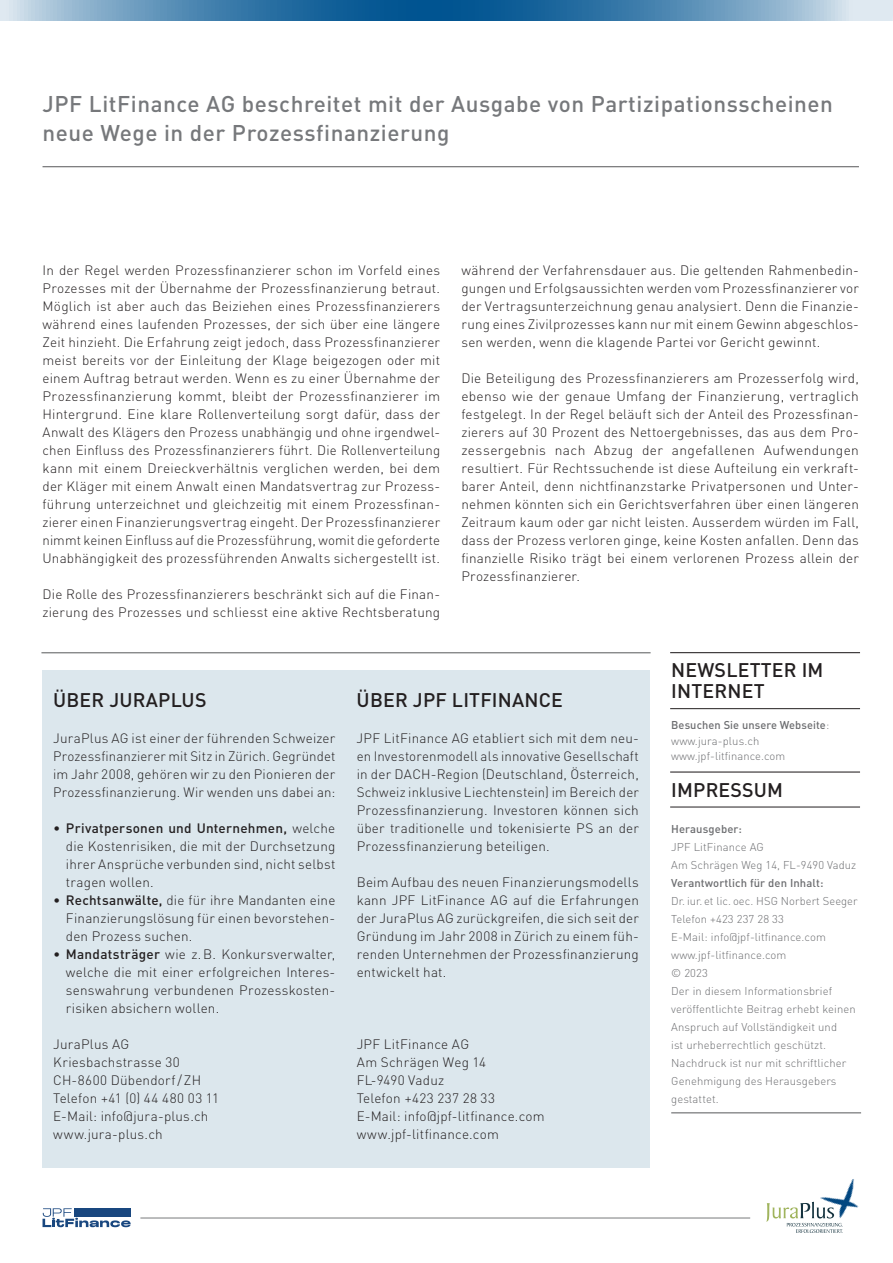
<style>
.page{position:relative;width:893px;height:1263px;background:#fff}
.page>*{position:absolute;margin:0;border:0;box-sizing:border-box;transform-origin:0 0}
.t1{font:500 22.5px/29.2px "DIN";letter-spacing:.025em;color:#76787b}
.t2{font:500 19.5px/21px "DIN";letter-spacing:.01em;color:#231f20}
.t3{font:300 13.5px/18px "DIN";letter-spacing:.015em;color:#231f20;text-align:justify}
.t4{font:300 11.25px/18px "DIN";letter-spacing:.01em;color:#6c6d70}
.t5{font:500 11.25px "DIN";letter-spacing:.01em;color:#6c6d70}
.s1{font-weight:500}
</style>
<div class="page">
<svg style="left:0;top:0;width:893px;height:21px;background:#558cb5"></svg>
<hr style="left:41px;top:652px;width:610px;height:1px;background:#57585a">
<div style="left:43px;top:670px;width:606px;height:498px;background:#dce7ed"></div>
<hr style="left:670px;top:771px;width:190px;height:1px;background:#231f20">
<hr style="left:670px;top:807px;width:190px;height:1px;background:#231f20">
<hr style="left:43px;top:166px;width:816px;height:1px;background:#57585a">
<hr style="left:670px;top:652px;width:190px;height:1px;background:#231f20">
<hr style="left:670px;top:708px;width:190px;height:1px;background:#231f20">
<hr style="left:671px;top:1112px;width:190px;height:1px;background:#57585a">
<svg style="left:766px;top:1203px;width:77px;height:30px"></svg>
<img style="left:809px;top:1179px;width:50px;height:52px">
<hr style="left:140px;top:1218px;width:610px;height:1px;background:#57585a">
<svg style="left:43px;top:1208px;width:88px;height:19px"></svg>
<div style="left:74px;top:1208px;width:57px;height:8px;background:#19477f"></div>
<h1 class="t1" style="left:43px;top:89px;width:792px">JPF LitFinance AG beschreitet mit der Ausgabe von Partizipationsscheinen neue Wege in der Prozessfinanzierung</h1>
<p class="t3" style="left:43px;top:261px;width:399px">In der Regel werden Prozessfinanzierer schon im Vorfeld eines Prozesses mit der Übernahme der Prozessfinanzierung betraut.<br>Möglich ist aber auch das Beiziehen eines Prozessfinanzierers während eines laufenden Prozesses, der sich über eine längere Zeit hinzieht. Die Erfahrung zeigt jedoch, dass Prozessfinanzierer meist bereits vor der Einleitung der Klage beigezogen oder mit einem Auftrag betraut werden. Wenn es zu einer Übernahme der Prozessfinanzierung kommt, bleibt der Prozessfinanzierer im Hintergrund. Eine klare Rollenverteilung sorgt dafür, dass der Anwalt des Klägers den Prozess unabhängig und ohne irgendwel&shy;chen Einfluss des Prozessfinanzierers führt. Die Rollenverteilung kann mit einem Dreieckverhältnis verglichen werden, bei dem der Kläger mit einem Anwalt einen Mandatsvertrag zur Prozess&shy;führung unterzeichnet und gleichzeitig mit einem Prozessfinan&shy;zierer einen Finanzierungsvertrag eingeht. Der Prozessfinanzierer nimmt keinen Einfluss auf die Prozessführung, womit die geforderte Unabhängigkeit des prozessführenden Anwalts sichergestellt ist.</p>
<p class="t3" style="left:43px;top:585px;width:399px">Die Rolle des Prozessfinanzierers beschränkt sich auf die Finan&shy;zierung des Prozesses und schliesst eine aktive Rechtsberatung</p>
<p class="t3" style="left:461px;top:261px;width:399px">während der Verfahrensdauer aus. Die geltenden Rahmenbedin&shy;gungen und Erfolgsaussichten werden vom Prozessfinanzierer vor der Vertragsunterzeichnung genau analysiert. Denn die Finanzie&shy;rung eines Zivilprozesses kann nur mit einem Gewinn abgeschlos&shy;sen werden, wenn die klagende Partei vor Gericht gewinnt.</p>
<p class="t3" style="left:461px;top:369px;width:399px">Die Beteiligung des Prozessfinanzierers am Prozesserfolg wird, ebenso wie der genaue Umfang der Finanzierung, vertraglich festgelegt. In der Regel beläuft sich der Anteil des Prozessfinan&shy;zierers auf 30 Prozent des Nettoergebnisses, das aus dem Pro&shy;zessergebnis nach Abzug der angefallenen Aufwendungen resultiert. Für Rechtssuchende ist diese Aufteilung ein verkraft&shy;barer Anteil, denn nichtfinanzstarke Privatpersonen und Unter&shy;nehmen könnten sich ein Gerichtsverfahren über einen längeren Zeitraum kaum oder gar nicht leisten. Ausserdem würden im Fall, dass der Prozess verloren ginge, keine Kosten anfallen. Denn das finanzielle Risiko trägt bei einem verlorenen Prozess allein der Prozessfinanzierer.</p>
<h2 class="t2" style="left:53px;top:688px;width:155px">ÜBER JURAPLUS</h2>
<h2 class="t2" style="left:357px;top:688px;width:208px">ÜBER JPF LITFINANCE</h2>
<p class="t3" style="left:53px;top:729px;width:284px">JuraPlus AG ist einer der führenden Schweizer Prozessfinanzierer mit Sitz in Zürich. Gegründet im Jahr 2008, gehören wir zu den Pionieren der Prozessfinanzierung. Wir wenden uns dabei an:</p>
<p class="t3" style="left:66px;top:819px;width:271px;text-indent:-13px">• <span class="s1">Privatpersonen und Unternehmen,</span> welche die Kostenrisiken, die mit der Durchsetzung ihrer Ansprüche verbunden sind, nicht selbst tragen wollen.</p>
<p class="t3" style="left:66px;top:891px;width:271px;text-indent:-13px">• <span class="s1">Rechtsanwälte,</span> die für ihre Mandanten eine Finanzierungslösung für einen bevorstehen&shy;den Prozess suchen.</p>
<p class="t3" style="left:66px;top:945px;width:271px;text-indent:-13px">• <span class="s1">Mandatsträger</span> wie z.B. Konkursverwalter, welche die mit einer erfolgreichen Interes&shy;senswahrung verbundenen Prozesskosten&shy;risiken absichern wollen.</p>
<p class="t3" style="left:53px;top:1035px;width:167px;text-align:left">JuraPlus AG<br>Kriesbachstrasse 30<br>CH-8600 Dübendorf/ZH<br>Telefon +41 (0) 44 480 03 11<br>E-Mail: info@jura-plus.ch www.jura-plus.ch</p>
<p class="t3" style="left:357px;top:728px;width:284px">JPF LitFinance AG etabliert sich mit dem neu&shy;en Investorenmodell als innovative Gesellschaft in der DACH-Region (Deutschland, Österreich, Schweiz inklusive Liechtenstein) im Bereich der Prozessfinanzierung. Investoren können sich über traditionelle und tokenisierte PS an der Prozessfinanzierung beteiligen.</p>
<p class="t3" style="left:357px;top:873px;width:284px">Beim Aufbau des neuen Finanzierungsmodells kann JPF LitFinance AG auf die Erfahrungen der JuraPlus AG zurückgreifen, die sich seit der Gründung im Jahr 2008 in Zürich zu einem füh&shy;renden Unternehmen der Prozessfinanzierung entwickelt hat.</p>
<p class="t3" style="left:357px;top:1034px;width:190px;text-align:left">JPF LitFinance AG<br>Am Schrägen Weg 14<br>FL-9490 Vaduz<br>Telefon +423 237 28 33<br>E-Mail: info@jpf-litfinance.com www.jpf-litfinance.com</p>
<h2 class="t2" style="left:671px;top:659px;width:154px">NEWSLETTER IM<br>INTERNET</h2>
<p class="t4" style="left:671px;top:717px;width:160px;line-height:15.8px"><span class="s1">Besuchen Sie unsere Webseite</span>: www.jura-plus.ch www.jpf-litfinance.com</p>
<h2 class="t2" style="left:671px;top:778px;width:113px">IMPRESSUM</h2>
<p class="t5" style="left:671px;top:821px;width:72px">Herausgeber:</p>
<p class="t4" style="left:671px;top:837px;width:187px">JPF LitFinance AG<br>Am Schrägen Weg 14, FL-9490 Vaduz</p>
<p class="t5" style="left:671px;top:875px;width:154px">Verantwortlich für den Inhalt:</p>
<p class="t4" style="left:671px;top:891px;width:188px">Dr. iur. et lic. oec. HSG Norbert Seeger<br>Telefon +423 237 28 33<br>E-Mail: info@jpf-litfinance.com www.jpf-litfinance.com<br>© 2023<br>Der in diesem Informationsbrief veröffentlichte Beitrag erhebt keinen<br>Anspruch auf Vollständigkeit und<br>ist urheberrechtlich geschützt.<br>Nachdruck ist nur mit schriftlicher<br>Genehmigung des Herausgebers gestattet.</p>
</div>
